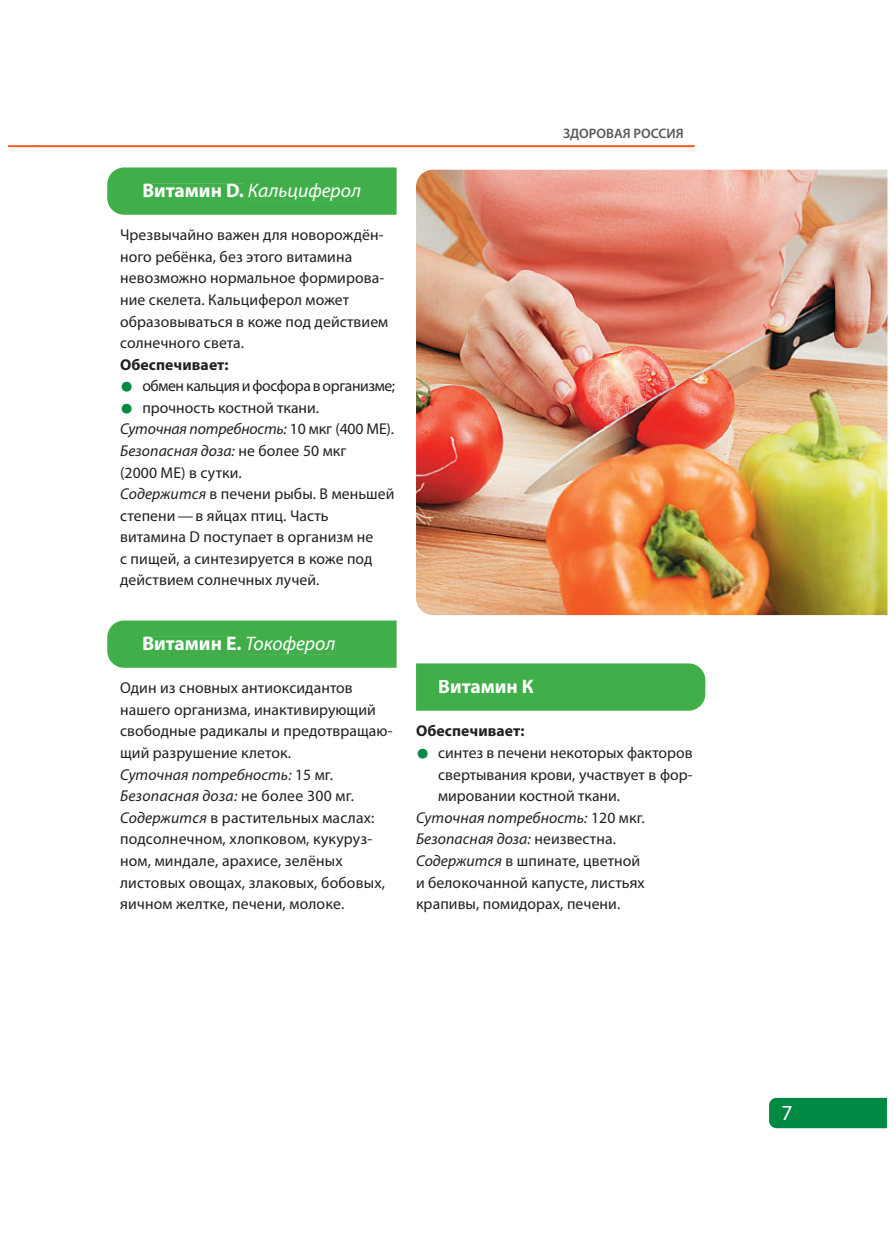
<style>
.page{position:relative;width:896px;height:1248px;background:#fff}
.page>*{position:absolute;margin:0;border:0;box-sizing:border-box;transform-origin:0 0}
.t1{font:21.6px "Myriad Pro";color:#fff}
.t2{font:700 19.6px "Myriad Pro";color:#fff}
.t3{font:italic 19.6px "Myriad Pro";color:#fff}
.t4{font:15.6px/21.6px "Myriad Pro";letter-spacing:.005em;color:#231f20}
.t5{font:italic 15.6px "Myriad Pro";letter-spacing:.005em;color:#231f20}
.t6{font:15.6px "Myriad Pro";letter-spacing:-.025em;color:#231f20}
.t7{font:700 15.6px "Myriad Pro";letter-spacing:.005em;color:#231f20}
.t8{font:600 13.8px "Myriad Pro";color:#57585a}
.s1{font-weight:700;font-style:normal}
.s2{font-size:47px;color:#008942}
.s3{font-style:italic}
.s4{font-weight:400;font-style:italic}
.s5{font-style:normal}
</style>
<div class="page">
<hr style="left:8px;top:145px;width:29px;height:2px;background:#f15921">
<hr style="left:37px;top:145px;width:658px;height:2px;background:#f15921">
<div style="left:769px;top:1097px;width:118px;height:31px;background:#008942"></div>
<svg style="left:107px;top:167px;width:289px;height:48px"></svg>
<div style="left:144px;top:184px;width:100px;height:13px;background:#40ae49"></div>
<div style="left:248px;top:183px;width:113px;height:18px;background:#40ae49"></div>
<div style="left:107px;top:620px;width:289px;height:47px;background:#40ae49"></div>
<div style="left:144px;top:637px;width:98px;height:13px;background:#40ae49"></div>
<div style="left:247px;top:636px;width:88px;height:18px;background:#40ae49"></div>
<div style="left:416px;top:663px;width:289px;height:47px;background:#40ae49"></div>
<div style="left:439px;top:680px;width:95px;height:13px;background:#40ae49"></div>
<img style="left:416px;top:170px;width:471px;height:445px">
<p class="t3" style="left:142px;top:183px;width:220px"><span class="s1">Витамин D.</span> Кальциферол</p>
<p class="t4" style="left:120px;top:225px;width:270px">Чрезвычайно важен для новорождён&shy;ного ребёнка, без этого витамина невоз можно нормальное формирова&shy;ние скелета. Кальциферол может<br>обра зовываться в коже под действием солнечного света.</p>
<p class="t7" style="left:120px;top:358px;width:110px">Обеспечивает:</p>
<p class="t6" style="left:120px;top:380px;width:277px"><span class="s2">•</span> обмен кальция и фосфора в организме;</p>
<p class="t4" style="left:120px;top:398px;width:276px"><span class="s2">•</span> прочность костной ткани.<br><span class="s3">Суточная потребность:</span> 10 мкг (400 МЕ).<br><span class="s3">Безопасная доза:</span> не более 50 мкг<br>(2000 МЕ) в сутки.<br><span class="s3">Содержится</span> в печени рыбы. В меньшей степени — в яйцах птиц. Часть витамина D поступает в организм не<br>с пищей, а синтезируется в коже под действием солнечных лучей.</p>
<p class="t2" style="left:142px;top:635px;width:195px">Витамин Е. <span class="s4">Токоферол</span></p>
<p class="t4" style="left:120px;top:678px;width:274px">Один из сновных антиоксидантов нашего организ ма, инактивирующий свободные радикалы и предотвращаю&shy;щий разрушение клеток.<br><span class="s3">Суточная потребность:</span> 15 мг.<br><span class="s3">Безопасная доза:</span> не более 300 мг.<br><span class="s3">Содержится</span> в растительных маслах: подсолнечном, хлопковом, кукуруз&shy;ном, миндале, арахисе, зелёных листовых овощах, злаковых, бобовых, яичном желтке, печени, молоке.</p>
<p class="t8" style="left:563px;top:128px;width:122px">ЗДОРОВАЯ РОССИЯ</p>
<p class="t2" style="left:438px;top:679px;width:97px">Витамин К</p>
<p class="t7" style="left:416px;top:725px;width:110px">Обеспечивает:</p>
<p class="t4" style="left:416px;top:742px;width:278px"><span class="s2">•</span> синтез в печени некоторых факторов</p>
<p class="t4" style="left:438px;top:764px;width:256px">свертывания крови, участвует в фор-</p>
<p class="t4" style="left:438px;top:786px;width:183px">мировании костной ткани.</p>
<p class="t5" style="left:416px;top:811px;width:230px">Суточная потребность: <span class="s5">120 мкг.</span></p>
<p class="t5" style="left:416px;top:832px;width:201px">Безопасная доза: <span class="s5">неизвестна.</span></p>
<p class="t4" style="left:416px;top:850px;width:226px"><span class="s3">Содержится</span> в шпинате, цветной</p>
<p class="t4" style="left:416px;top:872px;width:230px">и белокочанной капусте, листьях</p>
<p class="t4" style="left:416px;top:893px;width:206px">крапивы, помидорах, печени.</p>
<h1 class="t1" style="left:781px;top:1103px;width:13px">7</h1>
</div>
